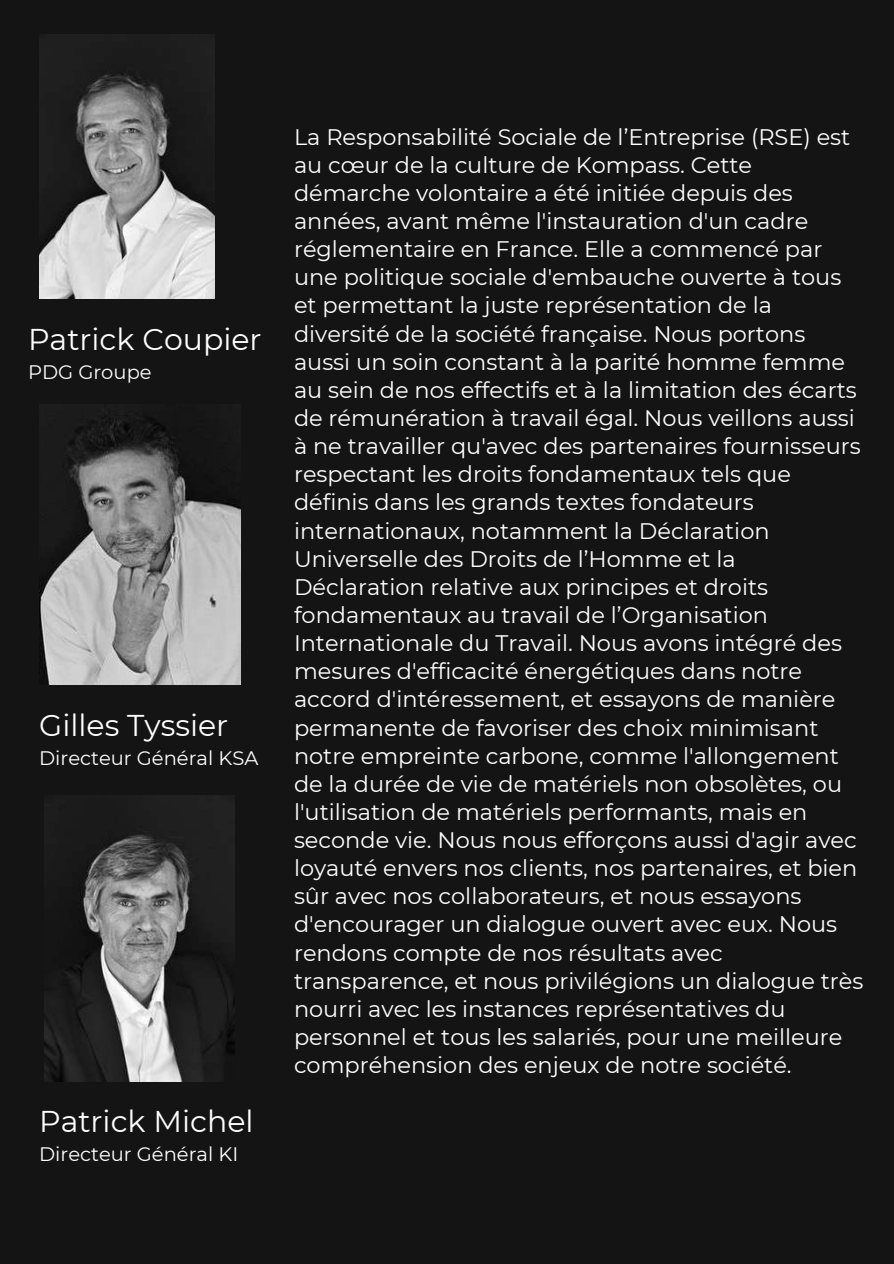
<style>
.page{position:relative;width:894px;height:1264px;background:#fff}
.page>*{position:absolute;margin:0;border:0;box-sizing:border-box;transform-origin:0 0}
.t1{font:30px "Montserrat";color:#fff}
.t2{font:22.5px/28.2px "Montserrat";color:#fff}
.t3{font:19.5px "Montserrat";color:#fff}
</style>
<div class="page">
<div style="left:0;top:0;width:893px;height:1263px;background:#141414"></div>
<img style="left:39px;top:408px;width:202px;height:276px">
<img style="left:39px;top:35px;width:176px;height:263px">
<img style="left:45px;top:795px;width:190px;height:286px">
<h1 class="t1" style="left:28px;top:321px;width:235px">Patrick Coupier</h1>
<p class="t3" style="left:28px;top:360px;width:125px">PDG Groupe</p>
<h1 class="t1" style="left:39px;top:706px;width:191px">Gilles Tyssier</h1>
<p class="t3" style="left:39px;top:746px;width:220px">Directeur Général KSA</p>
<h1 class="t1" style="left:39px;top:1102px;width:216px">Patrick Michel</h1>
<p class="t3" style="left:39px;top:1142px;width:200px">Directeur Général KI</p>
<p class="t2" style="left:294px;top:122px;width:570px">La Responsabilité Sociale de l’Entreprise (RSE) est au cœur de la culture de Kompass. Cette démarche volontaire a été initiée depuis des années, avant même l'instauration d'un cadre réglementaire en France. Elle a commencé par une politique sociale d'embauche ouverte à tous et permettant la juste représentation de la diversité de la société française. Nous portons aussi un soin constant à la parité homme femme au sein de nos effectifs et à la limitation des écarts de rémunération à travail égal. Nous veillons aussi à ne travailler qu'avec des partenaires fournisseurs respectant les droits fondamentaux tels que définis dans les grands textes fondateurs internationaux, notamment la Déclaration Universelle des Droits de l’Homme et la Déclaration relative aux principes et droits fondamentaux au travail de l’Organisation Internationale du Travail. Nous avons intégré des mesures d'efficacité énergétiques dans notre accord d'intéressement, et essayons de manière permanente de favoriser des choix minimisant notre empreinte carbone, comme l'allongement de la durée de vie de matériels non obsolètes, ou l'utilisation de matériels performants, mais en seconde vie. Nous nous efforçons aussi d'agir avec loyauté envers nos clients, nos partenaires, et bien sûr avec nos collaborateurs, et nous essayons d'encourager un dialogue ouvert avec eux. Nous rendons compte de nos résultats avec transparence, et nous privilégions un dialogue très nourri avec les instances représentatives du personnel et tous les salariés, pour une meilleure compréhension des enjeux de notre société.</p>
</div>
